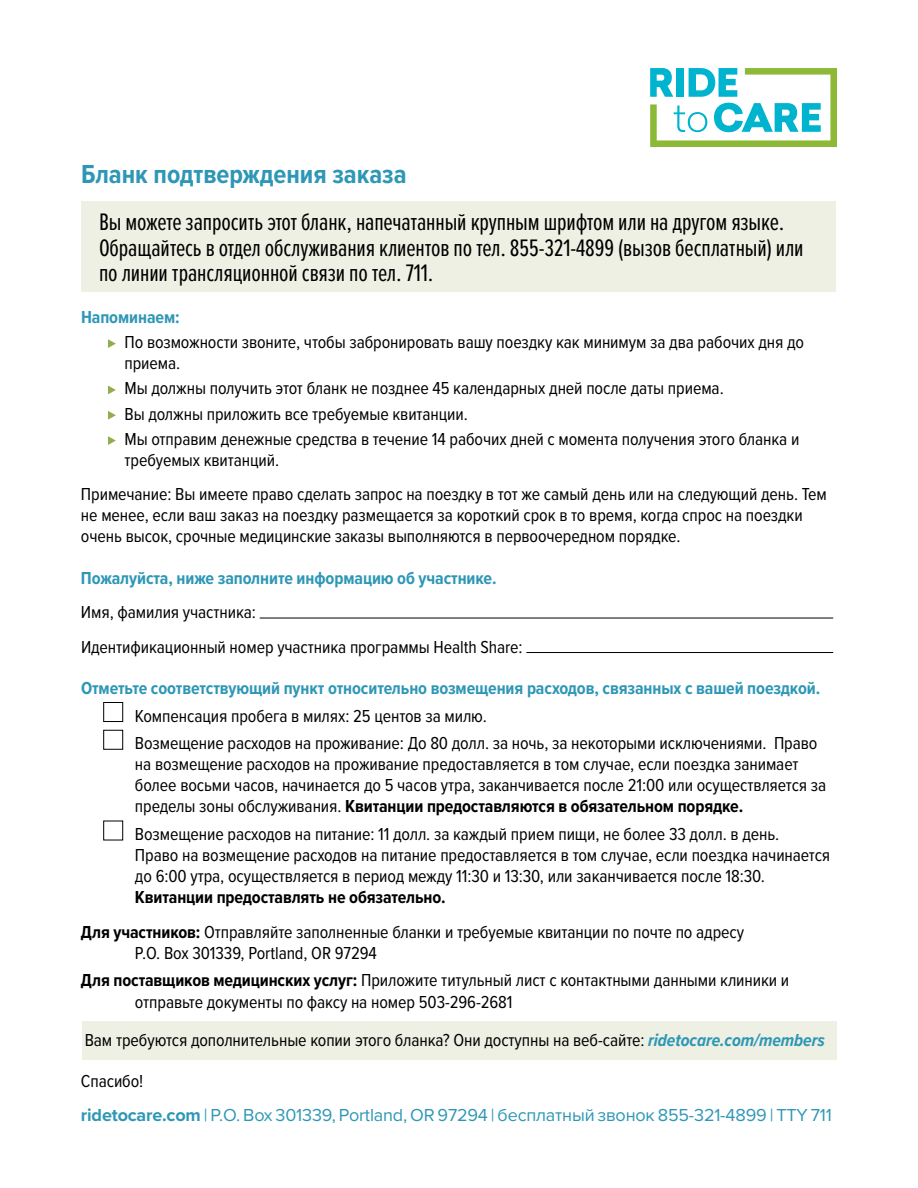
<style>
.page{position:relative;width:918px;height:1188px;background:#fff}
.page>*{position:absolute;margin:0;border:0;box-sizing:border-box;transform-origin:0 0}
.t1{font:700 27px "Proxima Nova Cond";color:#2e97b6}
.t2{font:24.75px/25.5px "Proxima Nova Ex Cn";letter-spacing:-.005em;color:#000}
.t3{font:18px/21px "Proxima Nova Cond";letter-spacing:-.005em;color:#000}
.t4{font:700 18px "Proxima Nova Cond";letter-spacing:-.005em;color:#2e97b6}
.t5{font:18px "Proxima Nova";letter-spacing:-.01em;color:#2e97b6}
.s1{font-weight:700}
.s2{font-weight:700;font-style:italic;color:#2e97b6}
</style>
<div class="page">
<div style="left:81px;top:201px;width:755px;height:91px;background:#eef0e3"></div>
<svg style="left:650px;top:68px;width:187px;height:79px"></svg>
<div style="left:82px;top:1022px;width:755px;height:38px;background:#eef0e3"></div>
<svg style="left:108px;top:339px;width:8px;height:9px"></svg>
<svg style="left:108px;top:386px;width:8px;height:8px"></svg>
<svg style="left:108px;top:411px;width:8px;height:9px"></svg>
<svg style="left:108px;top:436px;width:8px;height:9px"></svg>
<hr style="left:260px;top:618px;width:573px;height:1px;background:#000">
<hr style="left:526px;top:652px;width:307px;height:1px;background:#000">
<div style="left:104px;top:702px;width:19px;height:20px;border:1px solid #000"></div>
<h1 class="t1" style="left:81px;top:154px;width:327px">Бланк подтверждения заказа</h1>
<h2 class="t2" style="left:99px;top:208px;width:706px">Вы можете запросить этот бланк, напечатанный крупным шрифтом или на другом языке.<br>Обращайтесь в отдел обслуживания клиентов по тел. 855-321-4899 (вызов бесплатный) или по линии трансляционной связи по тел. 711.</h2>
<p class="t4" style="left:81px;top:303px;width:100px">Напоминаем:</p>
<p class="t3" style="left:124px;top:331px;width:681px">По возможности звоните, чтобы забронировать вашу поездку как минимум за два рабочих дня до приема.</p>
<p class="t3" style="left:124px;top:375px;width:676px;line-height:25.3px">Мы должны получить этот бланк не позднее 45 календарных дней после даты приема.<br>Вы должны приложить все требуемые квитанции.<br>Мы отправим денежные средства в течение 14 рабочих дней с момента получения этого бланка и</p>
<p class="t3" style="left:81px;top:442px;width:747px;line-height:34.5px;text-indent:44px">требуемых квитанций.<br>Примечание: Вы имеете право сделать запрос на поездку в тот же самый день или на следующий день. Тем</p>
<p class="t3" style="left:81px;top:504px;width:723px">не менее, если ваш заказ на поездку размещается за короткий срок в то время, когда спрос на поездки очень высок, срочные медицинские заказы выполняются в первоочередном порядке.</p>
<p class="t4" style="left:81px;top:564px;width:417px">Пожалуйста, ниже заполните информацию об участнике.</p>
<p class="t3" style="left:81px;top:594px;width:443px;line-height:34.5px">Имя, фамилия участника:<br>Идентификационный номер участника программы Health Share:</p>
<p class="t4" style="left:81px;top:675px;width:741px">Отметьте соответствующий пункт относительно возмещения расходов, связанных с вашей поездкой.</p>
<p class="t3" style="left:135px;top:701px;width:684px;line-height:27.8px">Компенсация пробега в милях: 25 центов за милю.<br>Возмещение расходов на проживание: До 80 долл. за ночь, за некоторыми исключениями. Право</p>
<p class="t3" style="left:135px;top:753px;width:693px">на возмещение расходов на проживание предоставляется в том случае, если поездка занимает более восьми часов, начинается до 5 часов утра, заканчивается после 21:00 или осуществляется за пределы зоны обслуживания. <span class="s1">Квитанции предоставляются в обязательном порядке.</span></p>
<p class="t3" style="left:135px;top:823px;width:697px">Возмещение расходов на питание: 11 долл. за каждый прием пищи, не более 33 долл. в день.<br>Право на возмещение расходов на питание предоставляется в том случае, если поездка начинается до 6:00 утра, осуществляется в период между 11:30 и 13:30, или заканчивается после 18:30.</p>
<p class="t3" style="left:81px;top:879px;width:665px;line-height:34.5px;text-indent:54px"><span class="s1">Квитанции предоставлять не обязательно.<br>Для участников:</span> Отправляйте заполненные бланки и требуемые квитанции по почте по адресу</p>
<p class="t3" style="left:81px;top:938px;width:710px;line-height:27.8px;text-indent:54px">P.O. Box 301339, Portland, OR 97294<br><span class="s1">Для поставщиков медицинских услуг:</span> Приложите титульный лист с контактными данными клиники и</p>
<p class="t3" style="left:85px;top:982px;width:742px;line-height:38.2px;text-indent:50px">отправьте документы по факсу на номер 503-296-2681<br>Вам требуются дополнительные копии этого бланка? Они доступны на веб-сайте: <span class="s2">ridetocare.com/members</span></p>
<p class="t3" style="left:81px;top:1070px;width:64px">Спасибо!</p>
<p class="t5" style="left:81px;top:1102px;width:752px"><span class="s1">ridetocare.com</span> | P.O. Box 301339, Portland, OR 97294 | бесплатный звонок 855-321-4899 | TTY 711</p>
</div>
